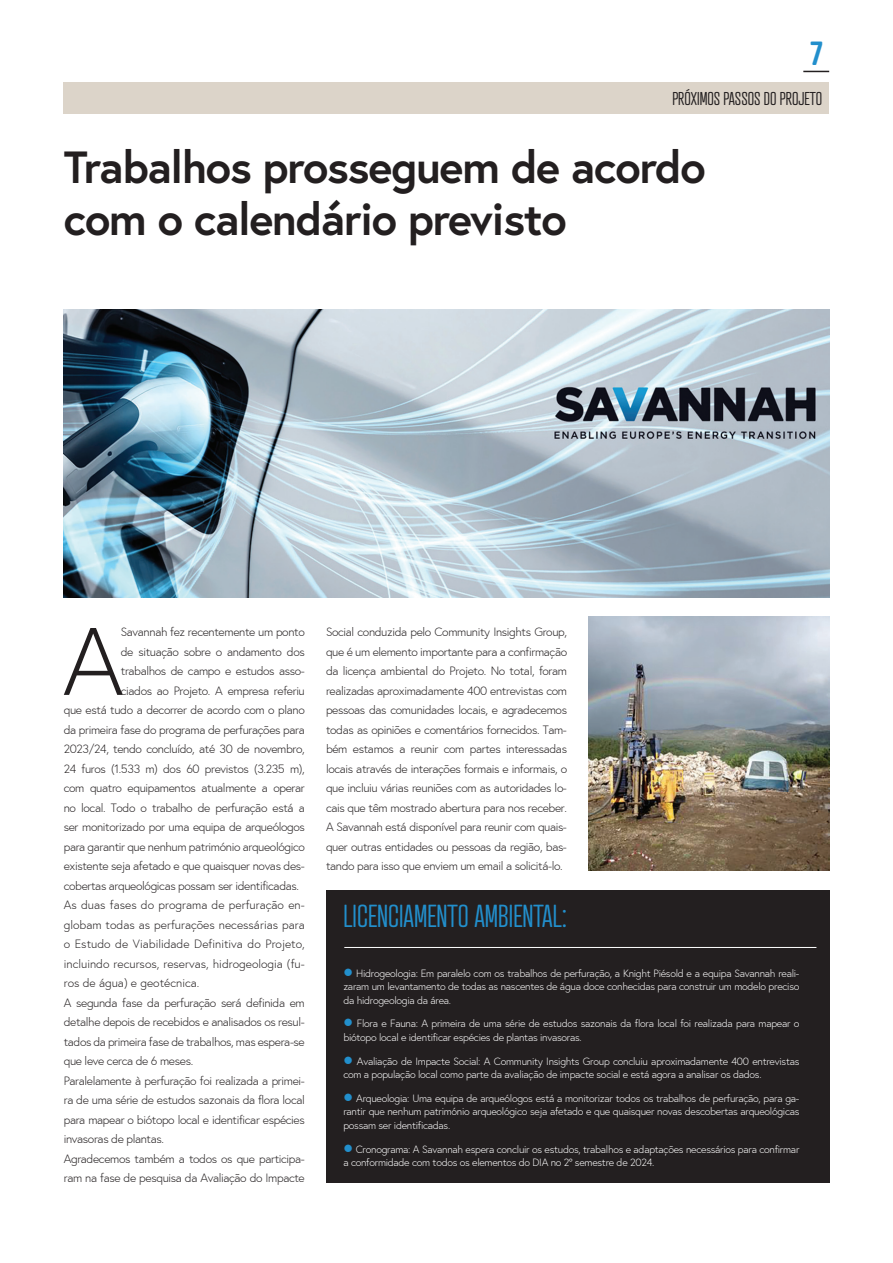
<style>
.page{position:relative;width:893px;height:1263px;background:#fff}
.page>*{position:absolute;margin:0;border:0;box-sizing:border-box;transform-origin:0 0}
.t1{font:300 95.55px "Europa";color:#231f20}
.t2{font:700 45px/52.5px "Europa";letter-spacing:-.025em;color:#231f20}
.t3{font:600 32.4px "Atrament";color:#228fcc}
.t4{font:300 30.75px "Atrament";color:#228fcc}
.t5{font:300 18px "Atrament";color:#231f20}
.t6{font:300 12px/19.5px "Europa";letter-spacing:-.03em;color:#231f20;text-align:justify}
.t7{font:300 10.5px/13.5px "Europa";letter-spacing:-.025em;color:#fff}
.s1{color:#228fcc}
</style>
<div class="page">
<div style="left:64px;top:83px;width:765px;height:31px;background:#dcd4c9"></div>
<svg style="left:803px;top:71px;width:26px;height:1px"></svg>
<img style="left:64px;top:310px;width:765px;height:287px">
<div style="left:326px;top:890px;width:503px;height:292px;background:#231f20"></div>
<hr style="left:344px;top:947px;width:472px;height:1px;background:#fff">
<img style="left:588px;top:617px;width:241px;height:253px">
<p class="t3" style="left:810px;top:33px;width:14px">7</p>
<p class="t5" style="left:672px;top:88px;width:152px">PRÓXIMOS PASSOS DO PROJETO</p>
<p class="t2" style="left:64px;top:140px;width:643px">Trabalhos prosseguem de acordo com o calendário previsto</p>
<p class="t1" style="left:63px;top:605px;width:63px">A</p>
<p class="t6" style="left:121px;top:622px;width:185px">Savannah fez recentemente um ponto</p>
<p class="t6" style="left:121px;top:642px;width:185px">de situação sobre o andamento dos</p>
<p class="t6" style="left:121px;top:661px;width:185px">trabalhos de campo e estudos asso-</p>
<p class="t6" style="left:121px;top:681px;width:185px">ciados ao Projeto. A empresa referiu</p>
<p class="t6" style="left:64px;top:700px;width:243px">que está tudo a decorrer de acordo com o plano</p>
<p class="t6" style="left:64px;top:720px;width:243px">da primeira fase do programa de perfurações para</p>
<p class="t6" style="left:64px;top:739px;width:243px">2023/24, tendo concluído, até 30 de novembro,</p>
<p class="t6" style="left:64px;top:759px;width:243px">24 furos (1.533 m) dos 60 previstos (3.235 m),</p>
<p class="t6" style="left:64px;top:778px;width:243px">com quatro equipamentos atualmente a operar</p>
<p class="t6" style="left:64px;top:798px;width:243px">no local. Todo o trabalho de perfuração está a</p>
<p class="t6" style="left:64px;top:817px;width:243px">ser monitorizado por uma equipa de arqueólogos</p>
<p class="t6" style="left:64px;top:837px;width:243px">para garantir que nenhum património arqueológico</p>
<p class="t6" style="left:64px;top:856px;width:242px">existente seja afetado e que quaisquer novas des-</p>
<p class="t6" style="left:64px;top:876px;width:237px">cobertas arqueológicas possam ser identificadas.</p>
<p class="t6" style="left:64px;top:895px;width:242px">As duas fases do programa de perfuração en&shy;globam todas as perfurações necessárias para o Estudo de Viabilidade Definitiva do Projeto, incluindo recursos, reservas, hidrogeologia (fu&shy;ros de água) e geotécnica.</p>
<p class="t6" style="left:64px;top:993px;width:243px">A segunda fase da perfuração será definida em detalhe depois de recebidos e analisados os resul&shy;tados da primeira fase de trabalhos, mas espera-se que leve cerca de 6 meses.</p>
<p class="t6" style="left:64px;top:1071px;width:243px">Paralelamente à perfuração foi realizada a primei&shy;ra de uma série de estudos sazonais da flora local para mapear o biótopo local e identificar espécies invasoras de plantas.</p>
<p class="t6" style="left:64px;top:1149px;width:243px">Agradecemos também a todos os que participa&shy;ram na fase de pesquisa da Avaliação do Impacte</p>
<p class="t6" style="left:326px;top:622px;width:243px">Social conduzida pelo Community Insights Group, que é um elemento importante para a confirmação da licença ambiental do Projeto. No total, foram realizadas aproximadamente 400 entrevistas com pessoas das comunidades locais, e agradecemos todas as opiniões e comentários fornecidos. Tam&shy;bém estamos a reunir com partes interessadas locais através de interações formais e informais, o que incluiu várias reuniões com as autoridades lo&shy;cais que têm mostrado abertura para nos receber.<br>A Savannah está disponível para reunir com quais&shy;quer outras entidades ou pessoas da região, bas&shy;tando para isso que enviem um email a solicitá-lo.</p>
<p class="t4" style="left:344px;top:897px;width:225px">LICENCIAMENTO AMBIENTAL:</p>
<p class="t7" style="left:343px;top:966px;width:458px;text-align:justify"><span class="s1">●</span> Hidrogeologia: Em paralelo com os trabalhos de perfuração, a Knight Piésold e a equipa Savannah reali&shy;zaram um levantamento de todas as nascentes de água doce conhecidas para construir um modelo preciso da hidrogeologia da área.</p>
<p class="t7" style="left:343px;top:1017px;width:458px"><span class="s1">●</span> Flora e Fauna: A primeira de uma série de estudos sazonais da flora local foi realizada para mapear o biótopo local e identificar espécies de plantas invasoras.</p>
<p class="t7" style="left:343px;top:1054px;width:458px"><span class="s1">●</span> Avaliação de Impacte Social: A Community Insights Group concluiu aproximadamente 400 entrevistas com a população local como parte da avaliação de impacte social e está agora a analisar os dados.</p>
<p class="t7" style="left:343px;top:1091px;width:458px;text-align:justify"><span class="s1">●</span> Arqueologia: Uma equipa de arqueólogos está a monitorizar todos os trabalhos de perfuração, para ga&shy;rantir que nenhum património arqueológico seja afetado e que quaisquer novas descobertas arqueológicas possam ser identificadas.</p>
<p class="t7" style="left:343px;top:1142px;width:458px"><span class="s1">●</span> Cronograma: A Savannah espera concluir os estudos, trabalhos e adaptações necessários para confirmar a conformidade com todos os elementos do DIA no 2º semestre de 2024.</p>
</div>
